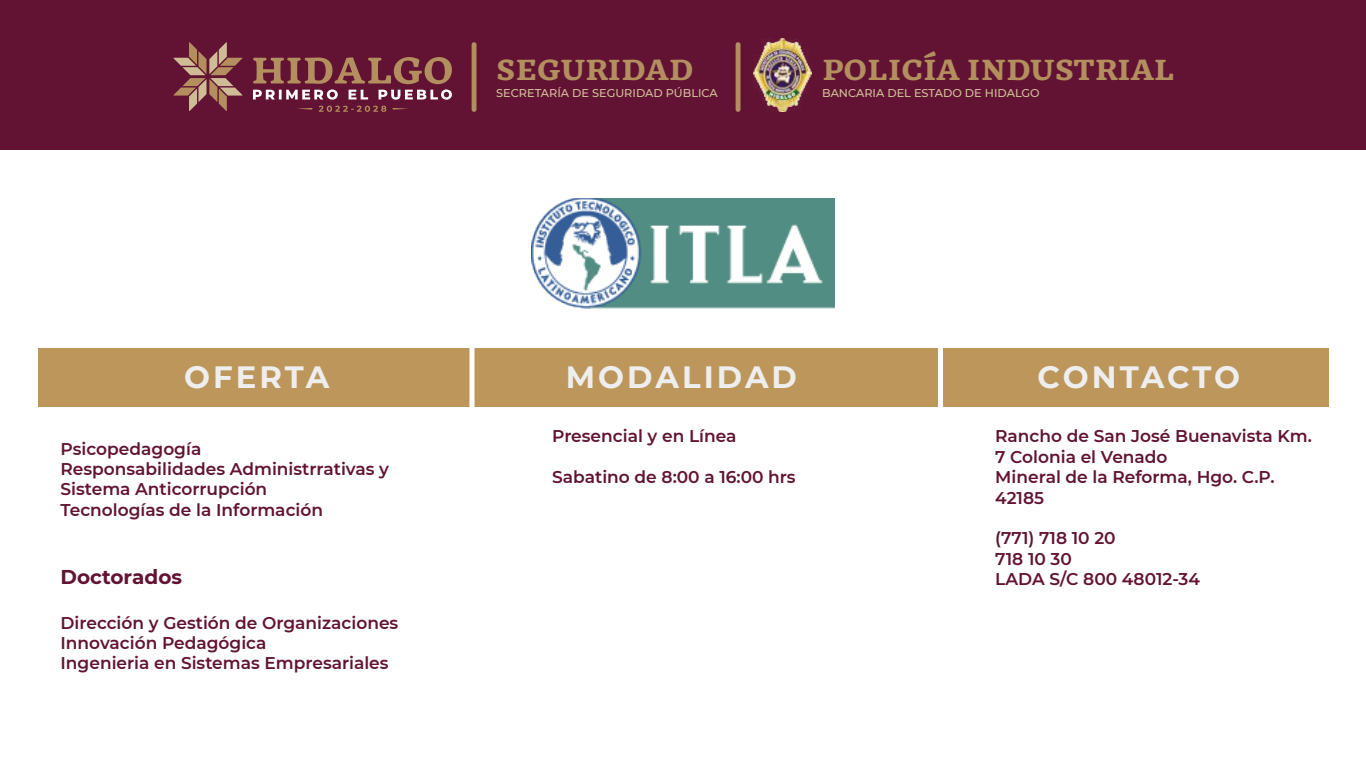
<style>
.page{position:relative;width:1366px;height:768px;background:#fff}
.page>*{position:absolute;margin:0;border:0;box-sizing:border-box;transform-origin:0 0}
.t1{font:700 30.7px "Montserrat";letter-spacing:.1em;color:#eee}
.t2{font:900 28.9px "GMX";color:#b38e5e}
.t3{font:700 20px "Montserrat";color:#621333}
.t4{font:600 17px/20.4px "Montserrat";color:#621333}
.t5{font:500 11.3px "Montserrat";color:#d4c19c}
</style>
<div class="page">
<div style="left:38px;top:348px;width:1291px;height:59px;background:#bd965c"></div>
<div style="left:0;top:0;width:1366px;height:150px;background:#621333"></div>
<svg style="left:297px;top:106px;width:111px;height:6px"></svg>
<svg style="left:253px;top:57px;width:199px;height:43px"></svg>
<svg style="left:173px;top:42px;width:70px;height:69px"></svg>
<div style="left:472px;top:42px;width:5px;height:70px;background:#b38e5e;border-radius:2px"></div>
<div style="left:736px;top:42px;width:5px;height:70px;background:#b38e5e;border-radius:2px"></div>
<img style="left:753px;top:38px;width:59px;height:73px">
<hr style="left:470px;top:343px;width:4px;height:425px;background:#fff">
<div style="left:938px;top:343px;width:5px;height:425px;background:#fff"></div>
<img style="left:531px;top:198px;width:304px;height:111px">
<h2 class="t2" style="left:496px;top:53px;width:199px">SEGURIDAD</h2>
<p class="t5" style="left:496px;top:85px;width:223px">SECRETARÍA DE SEGURIDAD PÚBLICA</p>
<h2 class="t2" style="left:822px;top:53px;width:354px">POLICÍA INDUSTRIAL</h2>
<p class="t5" style="left:822px;top:85px;width:219px">BANCARIA DEL ESTADO DE HIDALGO</p>
<h1 class="t1" style="left:184px;top:355px;width:147px">OFERTA</h1>
<h1 class="t1" style="left:566px;top:355px;width:233px">MODALIDAD</h1>
<h1 class="t1" style="left:1038px;top:355px;width:204px">CONTACTO</h1>
<p class="t4" style="left:61px;top:438px;width:330px">Psicopedagogía<br>Responsabilidades Administrrativas y<br>Sistema Anticorrupción<br>Tecnologías de la Información</p>
<p class="t3" style="left:61px;top:563px;width:123px">Doctorados</p>
<p class="t4" style="left:61px;top:612px;width:339px">Dirección y Gestión de Organizaciones<br>Innovación Pedagógica<br>Ingenieria en Sistemas Empresariales</p>
<p class="t4" style="left:552px;top:425px;width:186px">Presencial y en Línea</p>
<p class="t4" style="left:552px;top:466px;width:245px">Sabatino de 8:00 a 16:00 hrs</p>
<p class="t4" style="left:995px;top:425px;width:318px">Rancho de San José Buenavista Km.<br>7 Colonia el Venado<br>Mineral de la Reforma, Hgo. C.P.<br>42185</p>
<p class="t4" style="left:995px;top:527px;width:206px">(771) 718 10 20<br>718 10 30<br>LADA S/C 800 48012-34</p>
</div>
